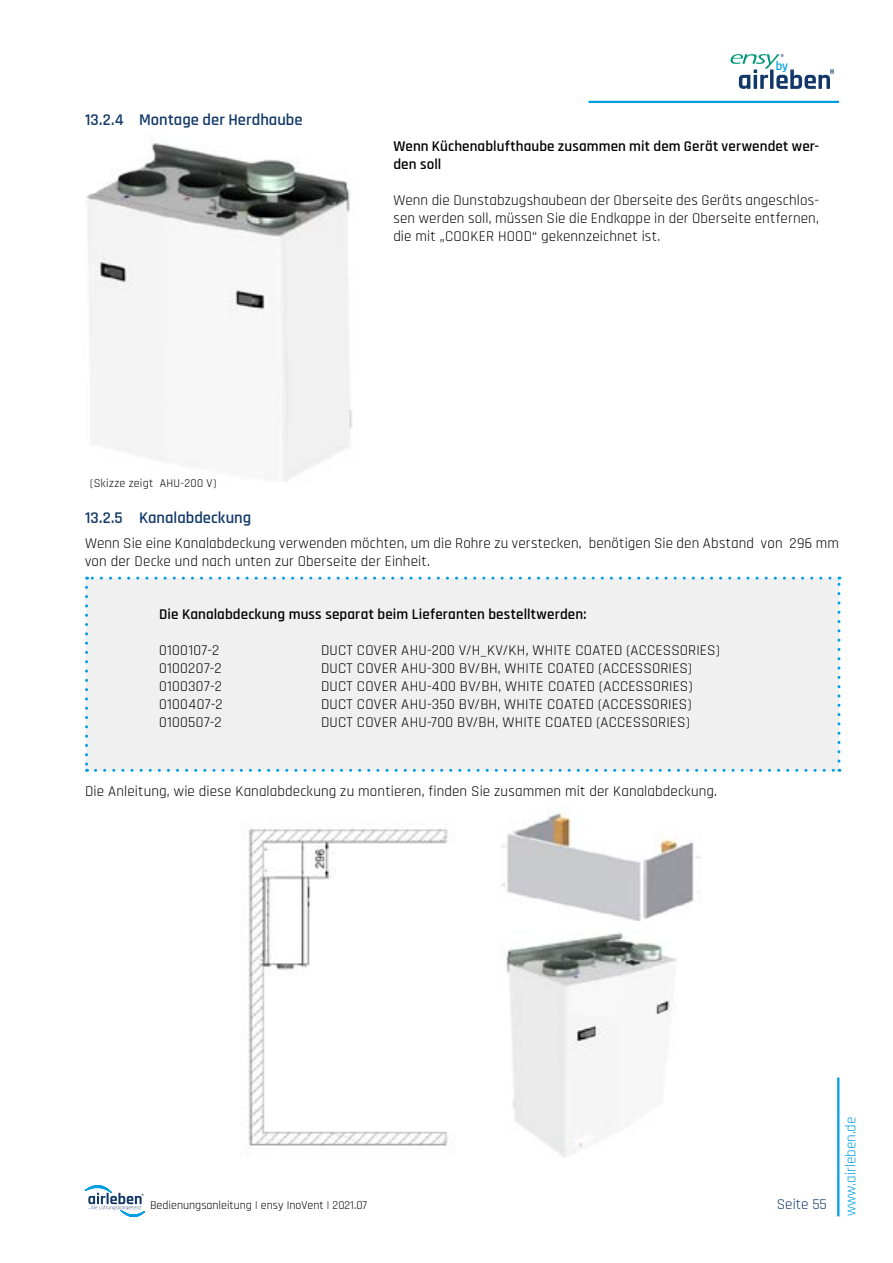
<style>
.page{position:relative;width:893px;height:1263px;background:#fff}
.page>*{position:absolute;margin:0;border:0;box-sizing:border-box;transform-origin:0 0}
.t1{font:600 16.5px "Rajdhani";color:#113868}
.t2{font:15px/18px "Rajdhani";letter-spacing:.01em;color:#000;text-align:justify}
.t3{font:600 15px/18px "Rajdhani";letter-spacing:.01em;color:#000}
.t4{font:15px "Rajdhani";color:#009ee3}
.t5{font:15px "Rajdhani";letter-spacing:.03em;color:#000}
.t6{font:15px "Rajdhani";color:#113868}
.t7{font:600 12.75px "Rajdhani";color:#009ee3}
.t8{font:12px "Rajdhani";color:#000}
.t9{font:12px "Rajdhani";letter-spacing:.025em;color:#000}
</style>
<div class="page">
<svg style="left:85px;top:1185px;width:60px;height:32px"></svg>
<svg style="left:730px;top:54px;width:104px;height:35px"></svg>
<hr style="left:837px;top:1077px;width:2px;height:139px;background:#009ee3">
<hr style="left:588px;top:101px;width:251px;height:2px;background:#009ee3">
<img style="left:86px;top:143px;width:267px;height:339px">
<div style="left:87px;top:578px;width:752px;height:192px;background:#f0f0f0"></div>
<svg style="left:85px;top:587px;width:3px;height:185px"></svg>
<svg style="left:95px;top:769px;width:745px;height:3px"></svg>
<svg style="left:837px;top:577px;width:3px;height:184px"></svg>
<svg style="left:87px;top:577px;width:743px;height:3px"></svg>
<img style="left:240px;top:828px;width:208px;height:326px">
<img style="left:502px;top:808px;width:199px;height:112px">
<img style="left:506px;top:932px;width:171px;height:225px">
<p class="t1" style="left:85px;top:110px;width:219px">13.2.4 Montage der Herdhaube</p>
<p class="t7" style="left:776px;top:58px;width:14px">by</p>
<p class="t3" style="left:393px;top:138px;width:427px">Wenn Küchenablufthaube zusammen mit dem Gerät verwendet wer&shy;den soll</p>
<p class="t2" style="left:393px;top:192px;width:427px">Wenn die Dunstabzugshaubean der Oberseite des Geräts angeschlos&shy;sen werden soll, müssen Sie die Endkappe in der Oberseite entfernen, die mit „COOKER HOOD“ gekennzeichnet ist.</p>
<p class="t9" style="left:90px;top:476px;width:128px">(Skizze zeigt AHU-200 V)</p>
<p class="t1" style="left:85px;top:508px;width:168px">13.2.5 Kanalabdeckung</p>
<p class="t2" style="left:85px;top:535px;width:755px">Wenn Sie eine Kanalabdeckung verwenden möchten, um die Rohre zu verstecken, benötigen Sie den Abstand von 296 mm von der Decke und nach unten zur Oberseite der Einheit.</p>
<p class="t3" style="left:159px;top:606px;width:429px">Die Kanalabdeckung muss separat beim Lieferanten bestelltwerden:</p>
<p class="t2" style="left:159px;top:642px;width:62px">0100107-2</p>
<p class="t2" style="left:321px;top:642px;width:400px">DUCT COVER AHU-200 V/H_KV/KH, WHITE COATED (ACCESSORIES)</p>
<p class="t2" style="left:159px;top:660px;width:64px">0100207-2</p>
<p class="t2" style="left:321px;top:660px;width:372px">DUCT COVER AHU-300 BV/BH, WHITE COATED (ACCESSORIES)</p>
<p class="t2" style="left:159px;top:678px;width:64px">0100307-2</p>
<p class="t2" style="left:321px;top:678px;width:373px">DUCT COVER AHU-400 BV/BH, WHITE COATED (ACCESSORIES)</p>
<p class="t5" style="left:159px;top:696px;width:65px">0100407-2</p>
<p class="t2" style="left:321px;top:696px;width:372px">DUCT COVER AHU-350 BV/BH, WHITE COATED (ACCESSORIES)</p>
<p class="t2" style="left:159px;top:714px;width:64px">0100507-2</p>
<p class="t2" style="left:321px;top:714px;width:370px">DUCT COVER AHU-700 BV/BH, WHITE COATED (ACCESSORIES)</p>
<p class="t2" style="left:85px;top:783px;width:634px">Die Anleitung, wie diese Kanalabdeckung zu montieren, finden Sie zusammen mit der Kanalabdeckung.</p>
<p class="t8" style="left:150px;top:1198px;width:218px">Bedienungsanleitung | ensy InoVent | 2021.07</p>
<p class="t6" style="left:777px;top:1196px;width:52px">Seite 55</p>
<p class="t4" style="left:842px;top:1216px;width:101px;rotate:-90deg">www.airleben.de</p>
</div>
